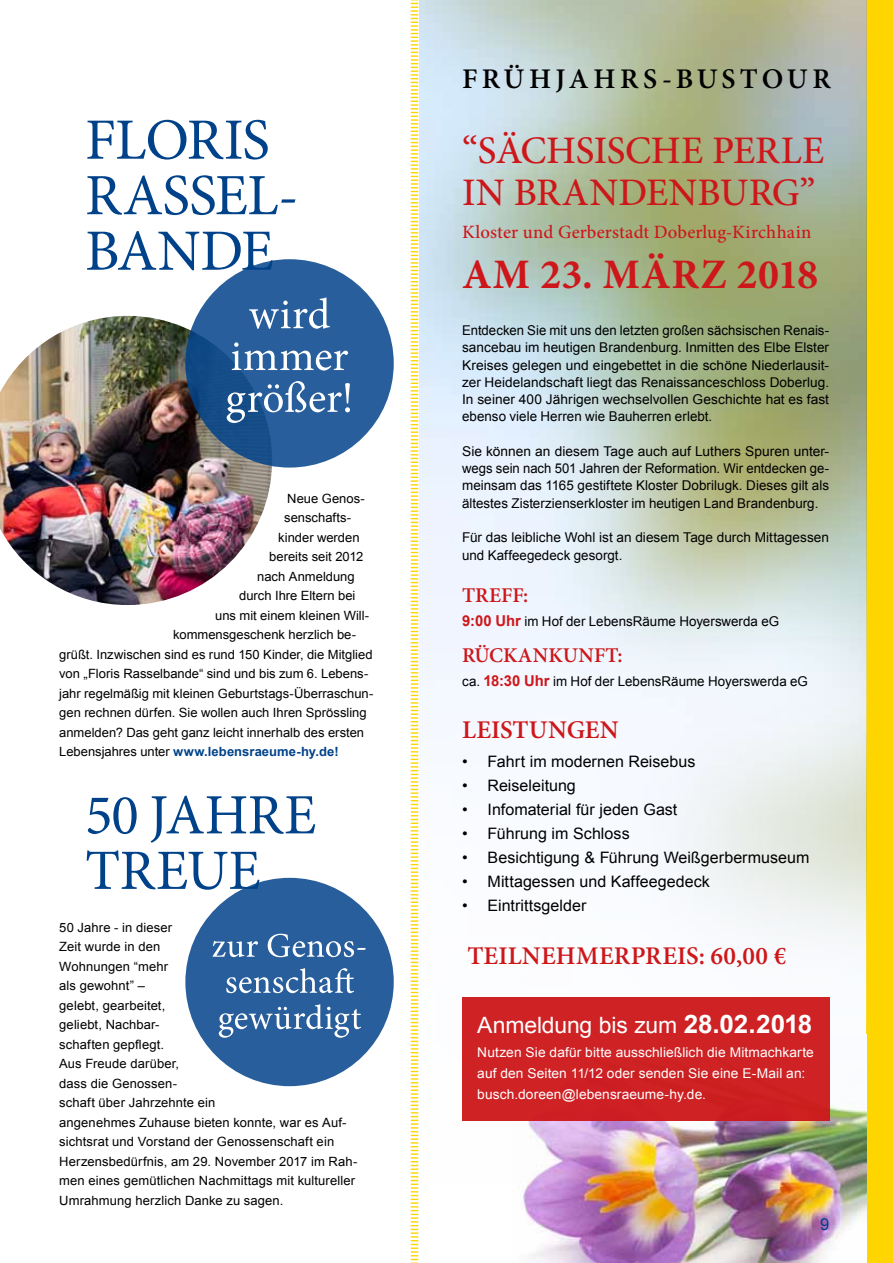
<style>
.page{position:relative;width:893px;height:1263px;background:#fff}
.page>*{position:absolute;margin:0;border:0;box-sizing:border-box;transform-origin:0 0}
.t1{font:58.5px/55.5px "Minion Pro";letter-spacing:-.015em;color:#004289}
.t2{font:700 42px "Minion Pro";letter-spacing:.02em;color:#cd171a}
.t3{font:500 39px/42px "Minion Pro";letter-spacing:-.005em;color:#cd171a}
.t4{font:600 28.5px "Minion Pro";letter-spacing:.145em;color:#000}
.t5{font:600 25.5px "Minion Pro";letter-spacing:.005em;color:#cd171a}
.t6{font:22.5px "Arial";letter-spacing:-.005em;color:#fff}
.t7{font:600 21px "Minion Pro";letter-spacing:.005em;color:#cd171a}
.t8{font:500 18.75px "Minion Pro";letter-spacing:.005em;color:#cd171a}
.t9{font:16.5px "Arial";color:#004289}
.t10{font:15.75px "Arial";color:#000}
.t11{font:13.5px/17.2px "Arial";color:#000;text-align:justify}
.t12{font:13.5px/21px "Arial";letter-spacing:.005em;color:#fff}
.t13{font:12.75px/19.5px "Arial";letter-spacing:.005em;color:#000}
.t14{font:700 12.75px "Arial";letter-spacing:.005em;color:#004289}
.s1{font-weight:400;color:#000}
.s2{font-weight:700;font-size:15px;color:#cd171a}
.s3{font-weight:700;font-size:25.5px}
</style>
<div class="page">
<div style="left:867px;top:0;width:26px;height:1263px;background:#ffd500"></div>
<img style="left:420px;top:0;width:447px;height:1263px">
<svg style="left:410px;top:0;width:10px;height:1263px"></svg>
<div style="left:462px;top:997px;width:367px;height:124px;background:#cf2225"></div>
<img style="left:0;top:316px;width:272px;height:289px">
<svg style="left:185px;top:259px;width:209px;height:209px;background:#245a96"></svg>
<svg style="left:227px;top:381px;width:123px;height:42px;background:#4f7bab"></svg>
<svg style="left:232px;top:342px;width:116px;height:29px"></svg>
<svg style="left:249px;top:297px;width:81px;height:32px"></svg>
<div style="left:185px;top:878px;width:209px;height:208px;background:#275e9b;border-radius:50%"></div>
<svg style="left:219px;top:1004px;width:142px;height:34px"></svg>
<svg style="left:226px;top:968px;width:128px;height:25px"></svg>
<svg style="left:213px;top:934px;width:153px;height:23px"></svg>
<svg style="left:87px;top:850px;width:172px;height:40px"></svg>
<svg style="left:88px;top:795px;width:227px;height:48px"></svg>
<h1 class="t1" style="left:85px;top:113px;width:215px">FLORIS<br>RASSEL-<br>BANDE</h1>
<p class="t13" style="left:287px;top:488px;width:79px">Neue Genos-</p>
<p class="t13" style="left:284px;top:508px;width:69px">senschafts-</p>
<p class="t13" style="left:278px;top:527px;width:83px">kinder werden</p>
<p class="t13" style="left:269px;top:547px;width:96px">bereits seit 2012</p>
<p class="t13" style="left:257px;top:566px;width:99px">nach Anmeldung</p>
<p class="t13" style="left:239px;top:586px;width:118px">durch Ihre Eltern bei</p>
<p class="t13" style="left:215px;top:605px;width:155px">uns mit einem kleinen Will-</p>
<p class="t13" style="left:173px;top:625px;width:184px">kommensgeschenk herzlich be-</p>
<p class="t13" style="left:59px;top:644px;width:315px">grüßt. Inzwischen sind es rund 150 Kinder, die Mitglied</p>
<p class="t13" style="left:59px;top:664px;width:311px">von „Floris Rasselbande“ sind und bis zum 6. Lebens-</p>
<p class="t13" style="left:59px;top:683px;width:316px">jahr regelmäßig mit kleinen Geburtstags-Überraschun-</p>
<p class="t13" style="left:59px;top:703px;width:309px">gen rechnen dürfen. Sie wollen auch Ihren Sprössling</p>
<p class="t13" style="left:59px;top:722px;width:306px">anmelden? Das geht ganz leicht innerhalb des ersten</p>
<p class="t14" style="left:59px;top:743px;width:281px"><span class="s1">Lebensjahres unter</span> www.lebensraeume-hy.de!</p>
<p class="t13" style="left:59px;top:917px;width:300px">50 Jahre - in dieser<br>Zeit wurde in den<br>Wohnungen “mehr<br>als gewohnt” –<br>gelebt, gearbeitet,<br>geliebt, Nachbar-<br>schaften gepflegt.<br>Aus Freude darüber,<br>dass die Genossen-<br>schaft über Jahrzehnte ein<br>angenehmes Zuhause bieten konnte, war es Auf&shy;sichtsrat und Vorstand der Genossenschaft ein<br>Herzensbedürfnis, am 29. November 2017 im Rah&shy;men eines gemütlichen Nachmittags mit kultureller<br>Umrahmung herzlich Danke zu sagen.</p>
<h3 class="t4" style="left:462px;top:59px;width:370px">FRÜHJAHRS-BUSTOUR</h3>
<h3 class="t3" style="left:462px;top:130px;width:364px">“SÄCHSISCHE PERLE<br>IN BRANDENBURG”</h3>
<h3 class="t8" style="left:462px;top:220px;width:351px">Kloster und Gerberstadt Doberlug-Kirchhain</h3>
<h2 class="t2" style="left:462px;top:245px;width:358px">AM 23. MÄRZ 2018</h2>
<p class="t11" style="left:462px;top:322px;width:369px">Entdecken Sie mit uns den letzten großen sächsischen Renais&shy;sancebau im heutigen Brandenburg. Inmitten des Elbe Elster Kreises gelegen und eingebettet in die schöne Niederlausit&shy;zer Heidelandschaft liegt das Renaissanceschloss Doberlug.<br>In seiner 400 Jährigen wechselvollen Geschichte hat es fast ebenso viele Herren wie Bauherren erlebt.</p>
<p class="t11" style="left:462px;top:443px;width:369px">Sie können an diesem Tage auch auf Luthers Spuren unter&shy;wegs sein nach 501 Jahren der Reformation. Wir entdecken ge&shy;meinsam das 1165 gestiftete Kloster Dobrilugk. Dieses gilt als ältestes Zisterzienserkloster im heutigen Land Brandenburg.</p>
<p class="t11" style="left:462px;top:528px;width:369px;line-height:18px">Für das leibliche Wohl ist an diesem Tage durch Mittagessen und Kaffeegedeck gesorgt.</p>
<h3 class="t7" style="left:462px;top:581px;width:68px">TREFF:</h3>
<p class="t11" style="left:462px;top:613px;width:319px"><span class="s2">9:00 Uhr</span> im Hof der LebensRäume Hoyerswerda eG</p>
<h3 class="t7" style="left:462px;top:641px;width:162px">RÜCKANKUNFT:</h3>
<p class="t11" style="left:462px;top:673px;width:347px">ca. <span class="s2">18:30 Uhr</span> im Hof der LebensRäume Hoyerswerda eG</p>
<h3 class="t5" style="left:462px;top:712px;width:158px">LEISTUNGEN</h3>
<p class="t10" style="left:462px;top:751px;width:235px">• Fahrt im modernen Reisebus</p>
<p class="t10" style="left:462px;top:775px;width:115px">• Reiseleitung</p>
<p class="t10" style="left:462px;top:799px;width:217px">• Infomaterial für jeden Gast</p>
<p class="t10" style="left:462px;top:823px;width:169px">• Führung im Schloss</p>
<p class="t10" style="left:462px;top:847px;width:349px">• Besichtigung &amp; Führung Weißgerbermuseum</p>
<p class="t10" style="left:462px;top:871px;width:249px">• Mittagessen und Kaffeegedeck</p>
<p class="t10" style="left:462px;top:895px;width:126px">• Eintrittsgelder</p>
<h3 class="t5" style="left:467px;top:938px;width:320px">TEILNEHMERPREIS: 60,00 €</h3>
<h3 class="t6" style="left:477px;top:1010px;width:336px">Anmeldung bis zum <span class="s3">28.02.2018</span></h3>
<p class="t12" style="left:477px;top:1042px;width:338px">Nutzen Sie dafür bitte ausschließlich die Mitmachkarte auf den Seiten 11/12 oder senden Sie eine E-Mail an: busch.doreen@lebensraeume-hy.de.</p>
<p class="t9" style="left:820px;top:1214px;width:11px">9</p>
</div>
